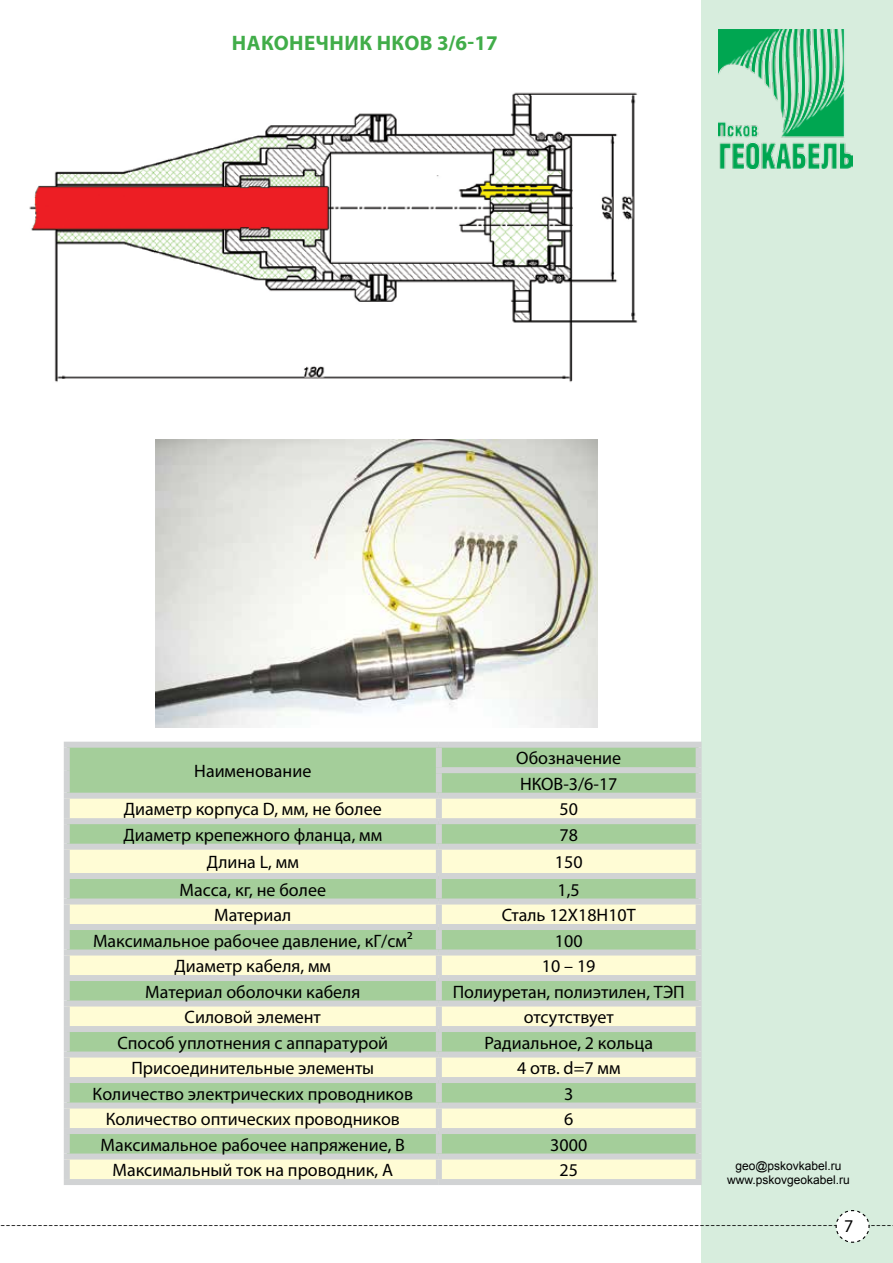
<style>
.page{position:relative;width:893px;height:1263px;background:#fff}
.page>*{position:absolute;margin:0;border:0;box-sizing:border-box;transform-origin:0 0}
.t1{font:700 21px "Myriad Pro";letter-spacing:.02em;color:#41ad49}
.t2{font:18px/25.5px "Myriad Pro";color:#000}
.t3{font:15px "Minion Pro";color:#000}
.t4{font:12px/14.4px "Arial";color:#000;text-align:center}
</style>
<div class="page">
<div style="left:702px;top:0;width:191px;height:1263px;background:#d7eddd"></div>
<img style="left:719px;top:30px;width:133px;height:138px">
<svg style="left:835px;top:1210px;width:35px;height:33px"></svg>
<img style="left:29px;top:92px;width:609px;height:290px">
<div style="left:70px;top:748px;width:626px;height:45px;background:#a4ce9a"></div>
<svg style="left:70px;top:799px;width:626px;height:380px;background:#d5e6ba"></svg>
<div style="left:64px;top:742px;width:375px;height:6px;background:#d1d3d4"></div>
<div style="left:64px;top:748px;width:6px;height:22px;background:#d1d3d4"></div>
<div style="left:64px;top:770px;width:6px;height:23px;background:#d1d3d4"></div>
<div style="left:439px;top:742px;width:263px;height:6px;background:#d1d3d4"></div>
<div style="left:436px;top:748px;width:6px;height:19px;background:#d1d3d4"></div>
<div style="left:696px;top:748px;width:6px;height:19px;background:#d1d3d4"></div>
<div style="left:436px;top:767px;width:266px;height:6px;background:#d1d3d4"></div>
<div style="left:436px;top:773px;width:6px;height:20px;background:#d1d3d4"></div>
<div style="left:696px;top:773px;width:6px;height:20px;background:#d1d3d4"></div>
<div style="left:64px;top:824px;width:6px;height:20px;background:#d1d3d4"></div>
<div style="left:436px;top:824px;width:6px;height:20px;background:#d1d3d4"></div>
<div style="left:696px;top:824px;width:6px;height:20px;background:#d1d3d4"></div>
<div style="left:64px;top:879px;width:6px;height:19px;background:#d1d3d4"></div>
<div style="left:436px;top:879px;width:6px;height:19px;background:#d1d3d4"></div>
<div style="left:696px;top:879px;width:6px;height:19px;background:#d1d3d4"></div>
<div style="left:64px;top:930px;width:6px;height:19px;background:#d1d3d4"></div>
<div style="left:436px;top:930px;width:6px;height:19px;background:#d1d3d4"></div>
<div style="left:696px;top:930px;width:6px;height:19px;background:#d1d3d4"></div>
<div style="left:64px;top:981px;width:6px;height:19px;background:#d1d3d4"></div>
<div style="left:436px;top:981px;width:6px;height:19px;background:#d1d3d4"></div>
<div style="left:696px;top:981px;width:6px;height:19px;background:#d1d3d4"></div>
<div style="left:64px;top:1032px;width:6px;height:19px;background:#d1d3d4"></div>
<div style="left:436px;top:1032px;width:6px;height:19px;background:#d1d3d4"></div>
<div style="left:696px;top:1032px;width:6px;height:19px;background:#d1d3d4"></div>
<div style="left:64px;top:1083px;width:6px;height:19px;background:#d1d3d4"></div>
<div style="left:436px;top:1083px;width:6px;height:19px;background:#d1d3d4"></div>
<div style="left:696px;top:1083px;width:6px;height:19px;background:#d1d3d4"></div>
<div style="left:64px;top:1134px;width:6px;height:19px;background:#d1d3d4"></div>
<div style="left:436px;top:1134px;width:6px;height:19px;background:#d1d3d4"></div>
<div style="left:696px;top:1134px;width:6px;height:19px;background:#d1d3d4"></div>
<div style="left:64px;top:793px;width:375px;height:6px;background:#d1d3d4"></div>
<div style="left:64px;top:799px;width:6px;height:19px;background:#d1d3d4"></div>
<div style="left:64px;top:818px;width:375px;height:6px;background:#d1d3d4"></div>
<div style="left:439px;top:793px;width:263px;height:6px;background:#d1d3d4"></div>
<div style="left:436px;top:799px;width:6px;height:19px;background:#d1d3d4"></div>
<div style="left:696px;top:799px;width:6px;height:19px;background:#d1d3d4"></div>
<div style="left:439px;top:818px;width:263px;height:6px;background:#d1d3d4"></div>
<div style="left:64px;top:844px;width:375px;height:6px;background:#d1d3d4"></div>
<div style="left:64px;top:850px;width:6px;height:23px;background:#d1d3d4"></div>
<div style="left:64px;top:873px;width:375px;height:6px;background:#d1d3d4"></div>
<div style="left:439px;top:844px;width:263px;height:6px;background:#d1d3d4"></div>
<div style="left:436px;top:850px;width:6px;height:23px;background:#d1d3d4"></div>
<div style="left:696px;top:850px;width:6px;height:23px;background:#d1d3d4"></div>
<div style="left:439px;top:873px;width:263px;height:6px;background:#d1d3d4"></div>
<div style="left:64px;top:898px;width:375px;height:6px;background:#d1d3d4"></div>
<div style="left:64px;top:904px;width:6px;height:20px;background:#d1d3d4"></div>
<div style="left:64px;top:924px;width:375px;height:6px;background:#d1d3d4"></div>
<div style="left:439px;top:898px;width:263px;height:6px;background:#d1d3d4"></div>
<div style="left:436px;top:904px;width:6px;height:20px;background:#d1d3d4"></div>
<div style="left:696px;top:904px;width:6px;height:20px;background:#d1d3d4"></div>
<div style="left:439px;top:924px;width:263px;height:6px;background:#d1d3d4"></div>
<div style="left:64px;top:949px;width:375px;height:6px;background:#d1d3d4"></div>
<div style="left:64px;top:955px;width:6px;height:20px;background:#d1d3d4"></div>
<div style="left:64px;top:975px;width:375px;height:6px;background:#d1d3d4"></div>
<div style="left:439px;top:949px;width:263px;height:6px;background:#d1d3d4"></div>
<div style="left:436px;top:955px;width:6px;height:20px;background:#d1d3d4"></div>
<div style="left:696px;top:955px;width:6px;height:20px;background:#d1d3d4"></div>
<div style="left:439px;top:975px;width:263px;height:6px;background:#d1d3d4"></div>
<div style="left:64px;top:1000px;width:375px;height:6px;background:#d1d3d4"></div>
<div style="left:64px;top:1006px;width:6px;height:20px;background:#d1d3d4"></div>
<div style="left:64px;top:1026px;width:375px;height:6px;background:#d1d3d4"></div>
<div style="left:439px;top:1000px;width:263px;height:6px;background:#d1d3d4"></div>
<div style="left:436px;top:1006px;width:6px;height:20px;background:#d1d3d4"></div>
<div style="left:696px;top:1006px;width:6px;height:20px;background:#d1d3d4"></div>
<div style="left:439px;top:1026px;width:263px;height:6px;background:#d1d3d4"></div>
<div style="left:64px;top:1051px;width:375px;height:6px;background:#d1d3d4"></div>
<div style="left:64px;top:1057px;width:6px;height:20px;background:#d1d3d4"></div>
<div style="left:64px;top:1077px;width:375px;height:6px;background:#d1d3d4"></div>
<div style="left:439px;top:1051px;width:263px;height:6px;background:#d1d3d4"></div>
<div style="left:436px;top:1057px;width:6px;height:20px;background:#d1d3d4"></div>
<div style="left:696px;top:1057px;width:6px;height:20px;background:#d1d3d4"></div>
<div style="left:439px;top:1077px;width:263px;height:6px;background:#d1d3d4"></div>
<div style="left:64px;top:1102px;width:375px;height:6px;background:#d1d3d4"></div>
<div style="left:64px;top:1108px;width:6px;height:20px;background:#d1d3d4"></div>
<div style="left:64px;top:1128px;width:375px;height:6px;background:#d1d3d4"></div>
<div style="left:439px;top:1102px;width:263px;height:6px;background:#d1d3d4"></div>
<div style="left:436px;top:1108px;width:6px;height:20px;background:#d1d3d4"></div>
<div style="left:696px;top:1108px;width:6px;height:20px;background:#d1d3d4"></div>
<div style="left:439px;top:1128px;width:263px;height:6px;background:#d1d3d4"></div>
<div style="left:64px;top:1153px;width:375px;height:6px;background:#d1d3d4"></div>
<div style="left:64px;top:1159px;width:6px;height:20px;background:#d1d3d4"></div>
<div style="left:64px;top:1179px;width:375px;height:6px;background:#d1d3d4"></div>
<div style="left:439px;top:1153px;width:263px;height:6px;background:#d1d3d4"></div>
<div style="left:436px;top:1159px;width:6px;height:20px;background:#d1d3d4"></div>
<div style="left:696px;top:1159px;width:6px;height:20px;background:#d1d3d4"></div>
<div style="left:439px;top:1179px;width:263px;height:6px;background:#d1d3d4"></div>
<img style="left:156px;top:439px;width:441px;height:288px">
<p class="t1" style="left:232px;top:29px;width:160px">Наконечник НКОВ</p>
<p class="t1" style="left:437px;top:29px;width:62px">3/6-17</p>
<p class="t2" style="left:194px;top:758px;width:119px">Наименование</p>
<p class="t2" style="left:516px;top:745px;width:106px">Обозначение<br>НКОВ-3/6-17</p>
<p class="t2" style="left:124px;top:796px;width:259px">Диаметр корпуса D, мм, не более</p>
<p class="t2" style="left:559px;top:796px;width:20px">50</p>
<p class="t2" style="left:123px;top:822px;width:260px">Диаметр крепежного фланца, мм</p>
<p class="t2" style="left:559px;top:822px;width:20px">78</p>
<p class="t2" style="left:207px;top:849px;width:94px">Длина L, мм</p>
<p class="t2" style="left:555px;top:849px;width:29px">150</p>
<p class="t2" style="left:180px;top:876px;width:148px">Масса, кг, не более</p>
<p class="t2" style="left:558px;top:876px;width:24px">1,5</p>
<p class="t2" style="left:214px;top:902px;width:79px">Материал</p>
<p class="t2" style="left:502px;top:902px;width:136px">Сталь 12Х18Н10Т</p>
<p class="t2" style="left:93px;top:927px;width:321px">Максимальное рабочее давление, кГ/см²</p>
<p class="t2" style="left:555px;top:927px;width:29px">100</p>
<p class="t2" style="left:175px;top:953px;width:158px">Диаметр кабеля, мм</p>
<p class="t2" style="left:542px;top:953px;width:55px">10 – 19</p>
<p class="t2" style="left:145px;top:978px;width:217px">Материал оболочки кабеля</p>
<p class="t2" style="left:453px;top:978px;width:234px">Полиуретан, полиэтилен, ТЭП</p>
<p class="t2" style="left:185px;top:1004px;width:138px">Силовой элемент</p>
<p class="t2" style="left:524px;top:1004px;width:92px">отсутствует</p>
<p class="t2" style="left:117px;top:1029px;width:272px">Способ уплотнения с аппаратурой</p>
<p class="t2" style="left:484px;top:1029px;width:170px">Радиальное, 2 кольца</p>
<p class="t2" style="left:131px;top:1055px;width:244px">Присоединительные элементы</p>
<p class="t2" style="left:517px;top:1055px;width:105px">4 отв. d=7 мм</p>
<p class="t2" style="left:93px;top:1080px;width:322px">Количество электрических проводников</p>
<p class="t2" style="left:564px;top:1080px;width:11px">3</p>
<p class="t2" style="left:106px;top:1106px;width:296px">Количество оптических проводников</p>
<p class="t2" style="left:564px;top:1106px;width:11px">6</p>
<p class="t2" style="left:101px;top:1131px;width:304px">Максимальное рабочее напряжение, В</p>
<p class="t2" style="left:550px;top:1131px;width:38px">3000</p>
<p class="t2" style="left:113px;top:1157px;width:282px">Максимальный ток на проводник, А</p>
<p class="t2" style="left:559px;top:1157px;width:20px">25</p>
<p class="t4" style="left:727px;top:1158px;width:124px">geo@pskovkabel.ru www.pskovgeokabel.ru</p>
<p class="t2" style="left:844px;top:1213px;width:11px">7</p>
<p class="t3" style="left:0;top:1214px;width:893px">-----------------------------------------------------------------------------------------------------------------------------------------------------------------------</p>
</div>
